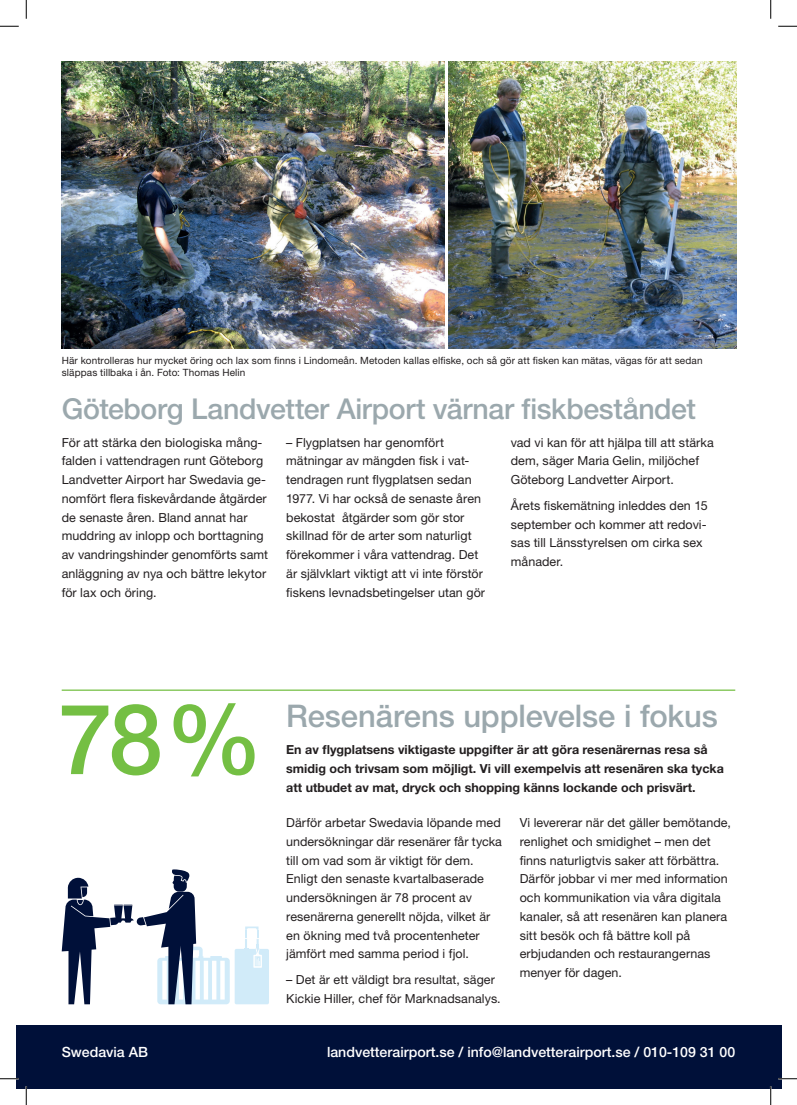
<style>
.page{position:relative;width:797px;height:1105px;background:#fff}
.page>*{position:absolute;margin:0;border:0;box-sizing:border-box;transform-origin:0 0}
.t1{font:500 97.88px "Helvetica Neue LT Std";color:#74bf43}
.t2{font:500 31.25px "Helvetica Neue LT Std";letter-spacing:-.005em;color:#9ba8ad}
.t3{font:500 28.75px "Helvetica Neue LT Std";letter-spacing:-.015em;color:#9ba8ad}
.t4{font:500 14.12px "Helvetica Neue LT Std";color:#fff}
.t5{font:12.5px/18.8px "Helvetica Neue LT Std";letter-spacing:.005em;color:#231f20}
.t6{font:700 12.5px/18.8px "Helvetica Neue LT Std";color:#231f20}
.t7{font:10px/12.5px "Helvetica Neue LT Std";letter-spacing:.015em;color:#231f20}
</style>
<div class="page">
<div style="left:16px;top:1025px;width:765px;height:64px;background:#001039"></div>
<hr style="left:62px;top:689px;width:673px;height:2px;background:#74bf43">
<svg style="left:62px;top:869px;width:207px;height:135px"></svg>
<img style="left:61px;top:62px;width:383px;height:287px">
<img style="left:448px;top:62px;width:288px;height:286px">
<svg style="left:0;top:25px;width:19px;height:2px"></svg>
<svg style="left:778px;top:25px;width:19px;height:2px"></svg>
<svg style="left:0;top:1078px;width:19px;height:1px"></svg>
<svg style="left:778px;top:1078px;width:19px;height:1px"></svg>
<svg style="left:25px;top:0;width:2px;height:19px"></svg>
<svg style="left:25px;top:1086px;width:2px;height:19px"></svg>
<svg style="left:770px;top:0;width:1px;height:19px"></svg>
<svg style="left:770px;top:1086px;width:1px;height:19px"></svg>
<p class="t7" style="left:62px;top:354px;width:642px">Här kontrolleras hur mycket öring och lax som finns i Lindomeån. Metoden kallas elfiske, och så gör att fisken kan mätas, vägas för att sedan släppas tillbaka i ån. Foto: Thomas Helin</p>
<h3 class="t3" style="left:62px;top:391px;width:636px">Göteborg Landvetter Airport värnar fiskbeståndet</h3>
<p class="t5" style="left:62px;top:432px;width:208px">För att stärka den biologiska mång&shy;falden i vattendragen runt Göteborg Landvetter Airport har Swedavia ge&shy;nomfört flera fiskevårdande åtgärder de senaste åren. Bland annat har muddring av inlopp och borttagning av vandringshinder genomförts samt anläggning av nya och bättre lekytor för lax och öring.</p>
<p class="t5" style="left:286px;top:432px;width:200px">– Flygplatsen har genomfört mätningar av mängden fisk i vat&shy;tendragen runt flygplatsen sedan 1977. Vi har också de senaste åren bekostat åtgärder som gör stor skillnad för de arter som naturligt förekommer i våra vattendrag. Det är självklart viktigt att vi inte förstör fiskens levnadsbetingelser utan gör</p>
<p class="t5" style="left:511px;top:432px;width:204px">vad vi kan för att hjälpa till att stärka dem, säger Maria Gelin, miljöchef<br>Göteborg Landvetter Airport.</p>
<p class="t5" style="left:511px;top:496px;width:198px">Årets fiskemätning inleddes den 15 september och kommer att redovi&shy;sas till Länsstyrelsen om cirka sex månader.</p>
<h1 class="t1" style="left:58px;top:681px;width:205px">78 %</h1>
<h2 class="t2" style="left:286px;top:697px;width:433px">Resenärens upplevelse i fokus</h2>
<p class="t6" style="left:286px;top:740px;width:439px">En av flygplatsens viktigaste uppgifter är att göra resenärernas resa så smidig och trivsam som möjligt. Vi vill exempelvis att resenären ska tycka att utbudet av mat, dryck och shopping känns lockande och prisvärt.</p>
<p class="t5" style="left:286px;top:813px;width:217px">Därför arbetar Swedavia löpande med undersökningar där resenärer får tycka till om vad som är viktigt för dem.<br>Enligt den senaste kvartalbaserade undersökningen är 78 procent av resenärerna generellt nöjda, vilket är en ökning med två procentenheter jämfört med samma period i fjol.</p>
<p class="t5" style="left:286px;top:970px;width:216px">– Det är ett väldigt bra resultat, säger<br>Kickie Hiller, chef för Marknadsanalys.</p>
<p class="t5" style="left:519px;top:813px;width:213px">Vi levererar när det gäller bemötande, renlighet och smidighet – men det finns naturligtvis saker att förbättra.<br>Därför jobbar vi mer med information och kommunikation via våra digitala kanaler, så att resenären kan planera sitt besök och få bättre koll på erbjudanden och restaurangernas menyer för dagen.</p>
<p class="t4" style="left:62px;top:1044px;width:88px">Swedavia AB</p>
<p class="t4" style="left:327px;top:1044px;width:410px">landvetterairport.se / info@landvetterairport.se / 010-109 31 00</p>
<p class="t4" style="left:73px;top:1044px;width:88px">Swedavia AB</p>
<p class="t4" style="left:334px;top:1044px;width:410px">landvetterairport.se / info@landvetterairport.se / 010-109 31 0</p>
</div>
